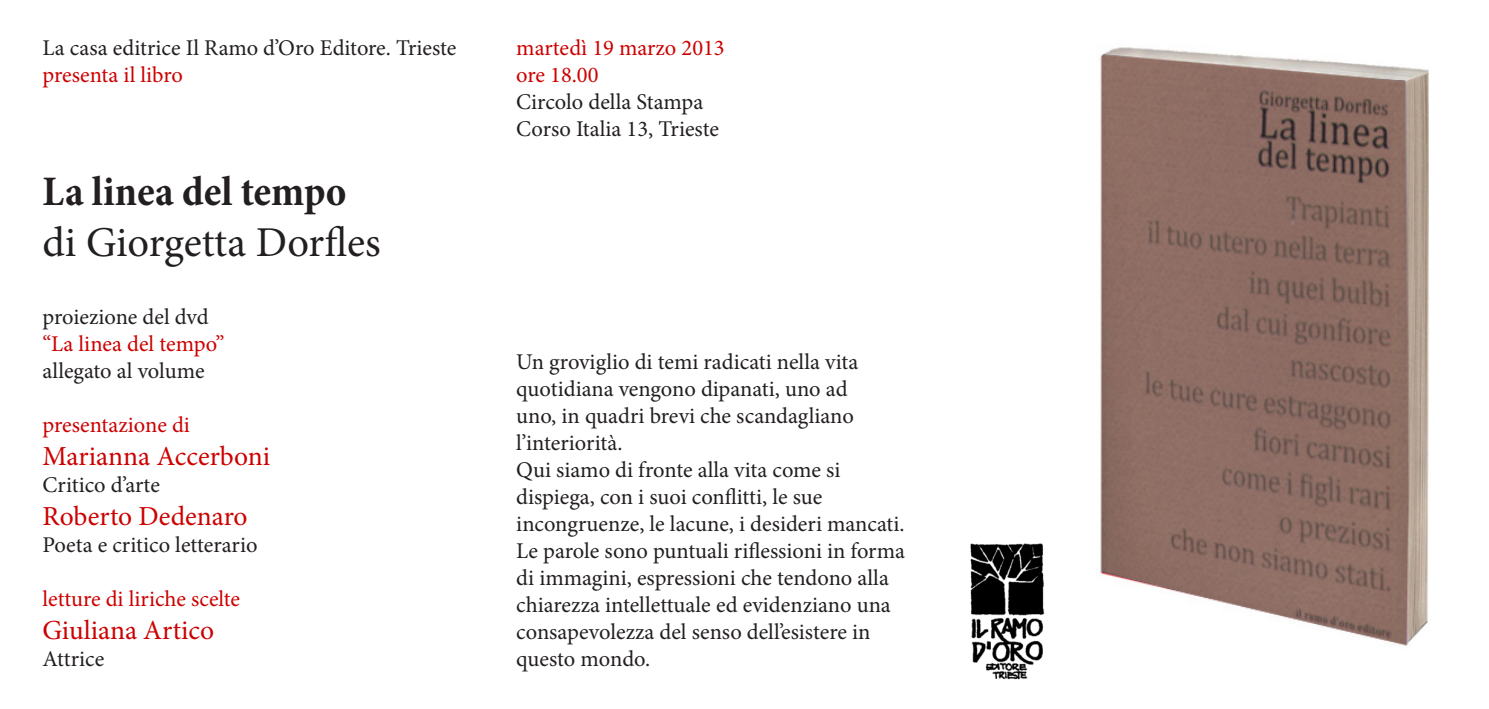
<style>
.page{position:relative;width:1489px;height:709px;background:#fff}
.page>*{position:absolute;margin:0;border:0;box-sizing:border-box;transform-origin:0 0}
.t1{font:42.5px "Minion Pro";color:#231f20}
.t2{font:700 condensed 42.5px "Minion Pro";color:#231f20}
.t3{font:27.5px "Minion Pro";color:#cc0001}
.t4{font:22.5px/27px "Minion Pro";color:#231f20}
.t5{font:22.5px "Minion Pro";color:#cc0001}
</style>
<div class="page">
<img style="left:1099px;top:47px;width:330px;height:599px">
<img style="left:970px;top:543px;width:75px;height:137px">
<p class="t4" style="left:43px;top:34px;width:415px">La casa editrice Il Ramo d’Oro Editore. Trieste</p>
<p class="t5" style="left:43px;top:59px;width:142px">presenta il libro</p>
<p class="t2" style="left:43px;top:162px;width:305px">La linea del tempo</p>
<p class="t1" style="left:43px;top:214px;width:340px">di Giorgetta Dorfles</p>
<p class="t4" style="left:43px;top:304px;width:168px">proiezione del dvd</p>
<p class="t5" style="left:43px;top:329px;width:183px">“La linea del tempo”</p>
<p class="t4" style="left:43px;top:358px;width:163px">allegato al volume</p>
<p class="t5" style="left:43px;top:410px;width:149px">presentazione di</p>
<p class="t3" style="left:43px;top:438px;width:229px">Marianna Accerboni</p>
<p class="t4" style="left:43px;top:472px;width:119px">Critico d’arte</p>
<p class="t3" style="left:43px;top:498px;width:206px">Roberto Dedenaro</p>
<p class="t4" style="left:43px;top:532px;width:216px">Poeta e critico letterario</p>
<p class="t5" style="left:43px;top:584px;width:199px">letture di liriche scelte</p>
<p class="t3" style="left:43px;top:612px;width:173px">Giuliana Artico</p>
<p class="t4" style="left:43px;top:646px;width:63px">Attrice</p>
<p class="t5" style="left:516px;top:32px;width:210px">martedì 19 marzo 2013</p>
<p class="t5" style="left:516px;top:59px;width:84px">ore 18.00</p>
<p class="t4" style="left:516px;top:88px;width:188px">Circolo della Stampa</p>
<p class="t4" style="left:516px;top:115px;width:204px">Corso Italia 13, Trieste</p>
<p class="t4" style="left:516px;top:349px;width:343px">Un groviglio di temi radicati nella vita</p>
<p class="t4" style="left:516px;top:376px;width:339px">quotidiana vengono dipanati, uno ad uno, in quadri brevi che scandagliano l’interiorità.</p>
<p class="t4" style="left:516px;top:457px;width:390px">Qui siamo di fronte alla vita come si dispiega, con i suoi conflitti, le sue incongruenze, le lacune, i desideri mancati.<br>Le parole sono puntuali riflessioni in forma di immagini, espressioni che tendono alla chiarezza intellettuale ed evidenziano una consapevolezza del senso dell’esistere in questo mondo.</p>
</div>
